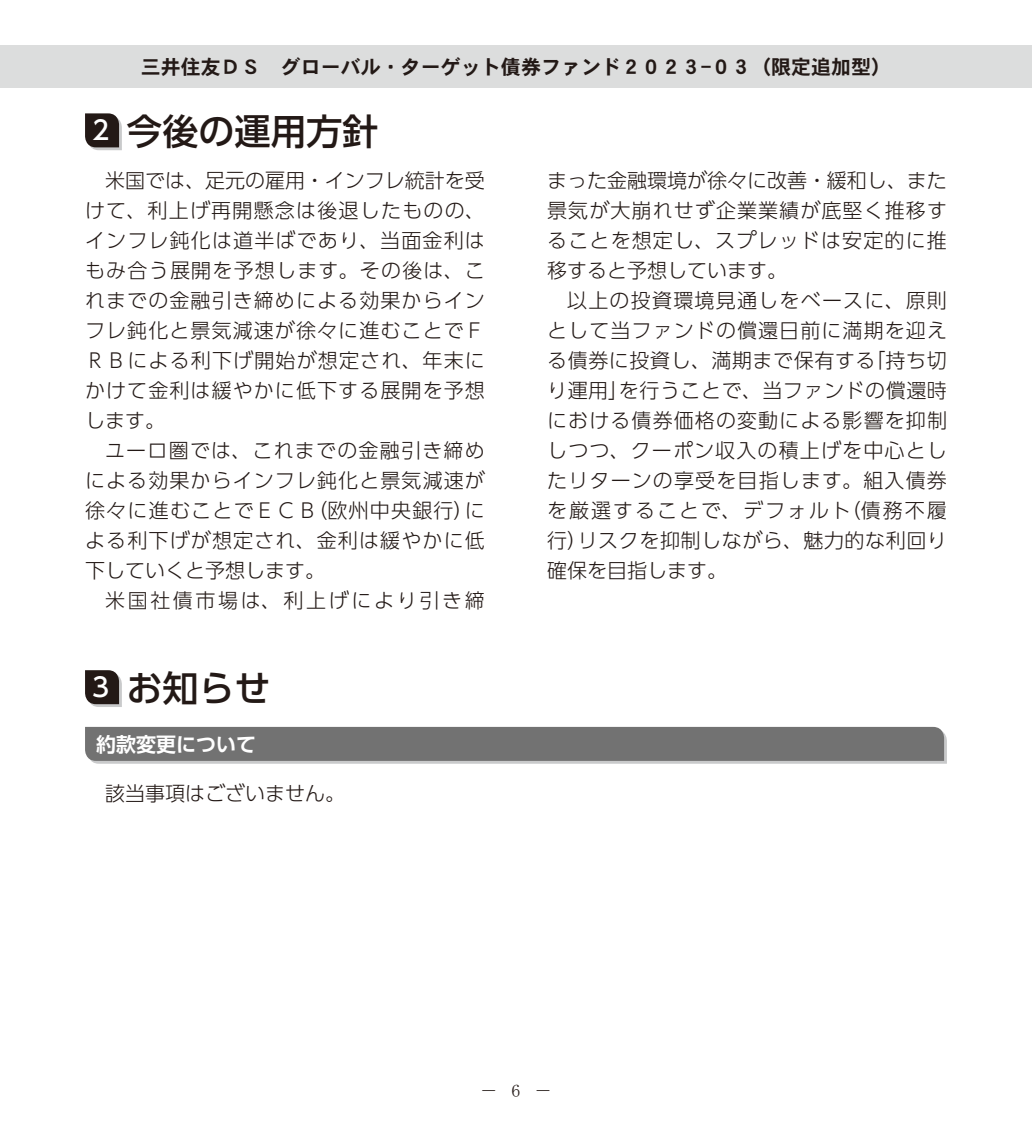
<style>
.page{position:relative;width:1032px;height:1134px;background:#fff}
.page>*{position:absolute;margin:0;border:0;box-sizing:border-box;transform-origin:0 0}
.t1{font:500 36px "UD Shin Go Pro";color:#231916}
.t2{font:300 20px/30px "UD Shin Go Pro";letter-spacing:.06em;color:#231916;text-align:justify}
.t3{font:20px "DFHS Gothic W7 WIN RKSJ H";color:#231916}
.t4{font:300 20px "UD Shin Go Pro";letter-spacing:.13em;color:#231916}
.t5{font:300 20px "UD Shin Go Pro";color:#231916}
.t6{font:700 20px "UD Shin Go Pro De";color:#fff}
.t7{font:18px "MS Mincho";color:#231916}
.s1{font-size:26px;color:#fff}
</style>
<div class="page">
<div style="left:0;top:45px;width:1032px;height:43px;background:#dcdddd"></div>
<svg style="left:85px;top:113px;width:37px;height:37px"></svg>
<svg style="left:85px;top:670px;width:37px;height:37px"></svg>
<svg style="left:85px;top:727px;width:862px;height:37px;background:#7a7a7a"></svg>
<p class="t3" style="left:141px;top:57px;width:751px">三井住友ＤＳ　グローバル・ターゲット債券ファンド２０２３-０３（限定追加型）</p>
<h1 class="t1" style="left:92px;top:102px;width:288px"><span class="s1">2</span> 今後の運用方針</h1>
<p class="t2" style="left:85px;top:164px;width:401px;text-indent:20px">米国では、足元の雇用・インフレ統計を受けて、利上げ再開懸念は後退したものの、インフレ鈍化は道半ばであり、当面金利はもみ合う展開を予想します。その後は、これまでの金融引き締めによる効果からインフレ鈍化と景気減速が徐々に進むことでＦＲＢによる利下げ開始が想定され、年末にかけて金利は緩やかに低下する展開を予想します。</p>
<p class="t2" style="left:85px;top:434px;width:401px;text-indent:20px">ユーロ圏では、これまでの金融引き締めによる効果からインフレ鈍化と景気減速が徐々に進むことでＥＣＢ（欧州中央銀行）による利下げが想定され、金利は緩やかに低下していくと予想します。</p>
<p class="t4" style="left:105px;top:584px;width:381px">米国社債市場は、利上げにより引き締</p>
<h1 class="t1" style="left:92px;top:659px;width:180px"><span class="s1">3</span> お知らせ</h1>
<p class="t6" style="left:96px;top:728px;width:161px">約款変更について</p>
<p class="t5" style="left:105px;top:777px;width:242px">該当事項はございません。</p>
<p class="t2" style="left:547px;top:164px;width:401px">まった金融環境が徐々に改善・緩和し、また景気が大崩れせず企業業績が底堅く推移することを想定し、スプレッドは安定的に推移すると予想しています。</p>
<p class="t2" style="left:547px;top:284px;width:401px;text-indent:20px">以上の投資環境見通しをベースに、原則として当ファンドの償還日前に満期を迎える債券に投資し、満期まで保有する「持ち切り運用」を行うことで、当ファンドの償還時における債券価格の変動による影響を抑制しつつ、クーポン収入の積上げを中心としたリターンの享受を目指します。組入債券を厳選することで、デフォルト（債務不履行）リスクを抑制しながら、魅力的な利回り確保を目指します。</p>
<p class="t7" style="left:511px;top:1081px;width:11px">6</p>
<p class="t7" style="left:480px;top:1081px;width:74px">－　　－</p>
</div>
